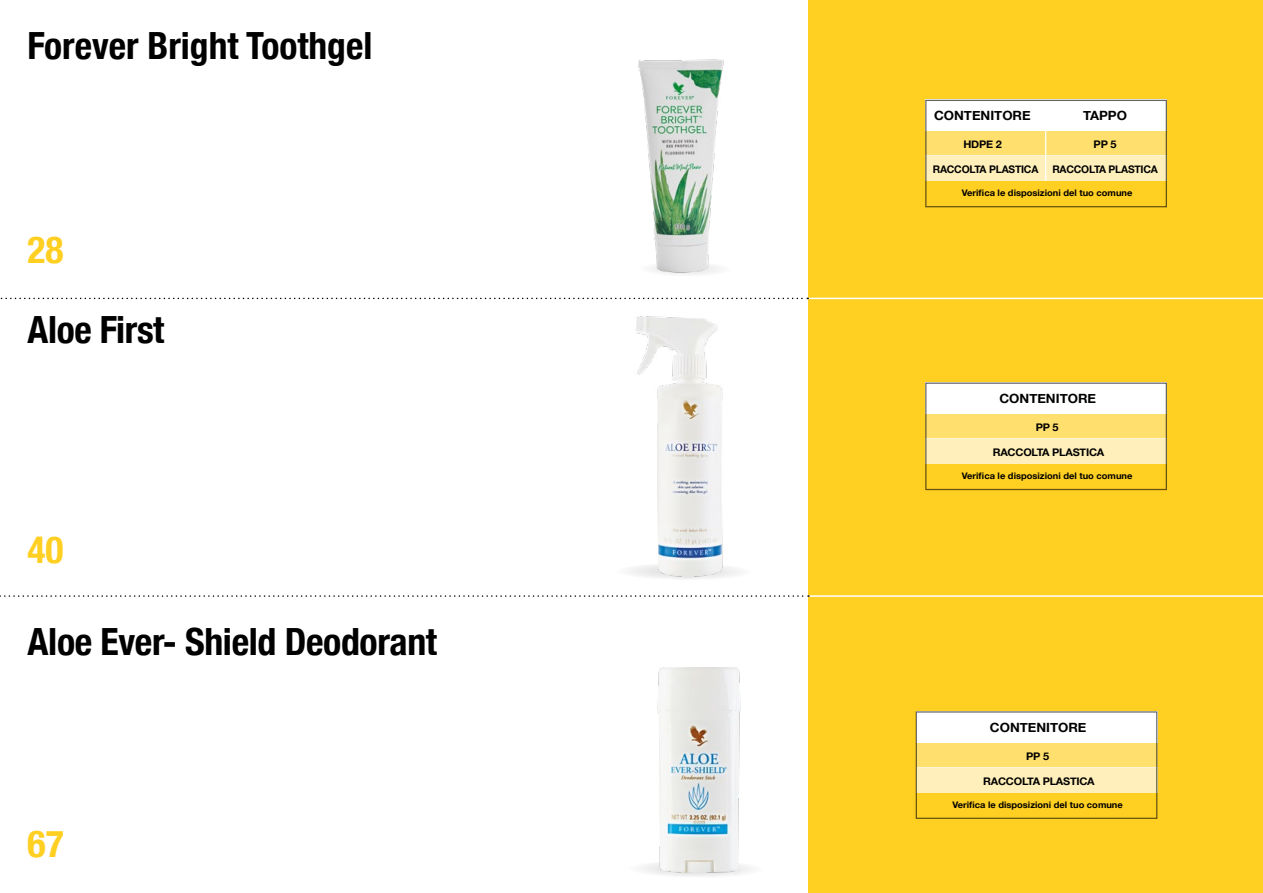
<style>
.page{position:relative;width:1263px;height:893px;background:#fff}
.page>*{position:absolute;margin:0;border:0;box-sizing:border-box;transform-origin:0 0}
.t1{font:700 condensed 37.5px "Helvetica Neue";letter-spacing:-.01em;color:#000}
.t2{font:700 condensed 37.5px "Helvetica Neue";color:#ffcf21}
.t3{font:700 12.75px "Helvetica Neue";color:#000;scale:1.04 1}
.t4{font:700 10.5px "Helvetica Neue";letter-spacing:-.02em;color:#000;scale:1.04 1}
.t5{font:700 10.5px "Helvetica Neue";letter-spacing:-.02em;color:#000}
.t6{font:700 9px "Helvetica Neue";color:#000;scale:1.04 1}
</style>
<div class="page">
<div style="left:808px;top:0;width:455px;height:893px;background:#ffcf21"></div>
<hr style="left:797px;top:298px;width:466px;height:1px;background:#fff">
<svg style="left:0;top:298px;width:808px;height:1px"></svg>
<hr style="left:805px;top:595px;width:458px;height:2px;background:#fff">
<svg style="left:0;top:595px;width:809px;height:2px"></svg>
<div style="left:637px;top:262px;width:99px;height:15px;background:#fafafa;border-radius:50%"></div>
<img style="left:638px;top:59px;width:86px;height:214px">
<div style="left:925px;top:414px;width:242px;height:25px;background:#ffdf6e"></div>
<div style="left:925px;top:439px;width:242px;height:25px;background:#fff0bb"></div>
<div style="left:925px;top:383px;width:242px;height:31px;background:#fff"></div>
<div style="left:925px;top:131px;width:242px;height:25px;background:#ffdf6e"></div>
<div style="left:925px;top:156px;width:242px;height:25px;background:#fff0bb"></div>
<div style="left:925px;top:100px;width:242px;height:31px;background:#fff"></div>
<hr style="left:1045px;top:102px;width:1px;height:79px;background:#fff">
<div style="left:613px;top:563px;width:143px;height:18px;background:#f9f9f9;border-radius:50%"></div>
<img style="left:636px;top:316px;width:91px;height:262px">
<div style="left:625px;top:860px;width:142px;height:19px;background:#fafafa;border-radius:50%"></div>
<img style="left:648px;top:667px;width:95px;height:208px">
<div style="left:916px;top:742px;width:241px;height:25px;background:#ffdf6e"></div>
<div style="left:916px;top:767px;width:241px;height:25px;background:#fff0bb"></div>
<div style="left:916px;top:711px;width:241px;height:31px;background:#fff"></div>
<h1 class="t1" style="left:28px;top:15px;width:346px">Forever Bright Toothgel</h1>
<h1 class="t2" style="left:28px;top:219px;width:38px">28</h1>
<h1 class="t1" style="left:28px;top:298px;width:138px">Aloe First</h1>
<h1 class="t2" style="left:28px;top:519px;width:38px">40</h1>
<h1 class="t1" style="left:28px;top:611px;width:411px">Aloe Ever- Shield Deodorant</h1>
<h1 class="t2" style="left:28px;top:812px;width:38px">67</h1>
<h2 class="t3" style="left:934px;top:106px;width:94px">CONTENITORE</h2>
<h2 class="t3" style="left:1083px;top:106px;width:44px">TAPPO</h2>
<p class="t4" style="left:963px;top:136px;width:38px">HDPE 2</p>
<p class="t4" style="left:1094px;top:136px;width:24px">PP 5</p>
<p class="t5" style="left:933px;top:161px;width:107px">RACCOLTA PLASTICA</p>
<p class="t5" style="left:1052px;top:161px;width:107px">RACCOLTA PLASTICA</p>
<p class="t6" style="left:962px;top:186px;width:165px">Verifica le disposizioni del tuo comune</p>
<h2 class="t3" style="left:999px;top:389px;width:94px">CONTENITORE</h2>
<p class="t4" style="left:1036px;top:419px;width:24px">PP 5</p>
<p class="t4" style="left:993px;top:444px;width:109px">RACCOLTA PLASTICA</p>
<p class="t6" style="left:962px;top:469px;width:165px">Verifica le disposizioni del tuo comune</p>
<h2 class="t3" style="left:990px;top:717px;width:94px">CONTENITORE</h2>
<p class="t4" style="left:1026px;top:748px;width:24px">PP 5</p>
<p class="t4" style="left:983px;top:773px;width:109px">RACCOLTA PLASTICA</p>
<p class="t6" style="left:952px;top:798px;width:165px">Verifica le disposizioni del tuo comune</p>
</div>
